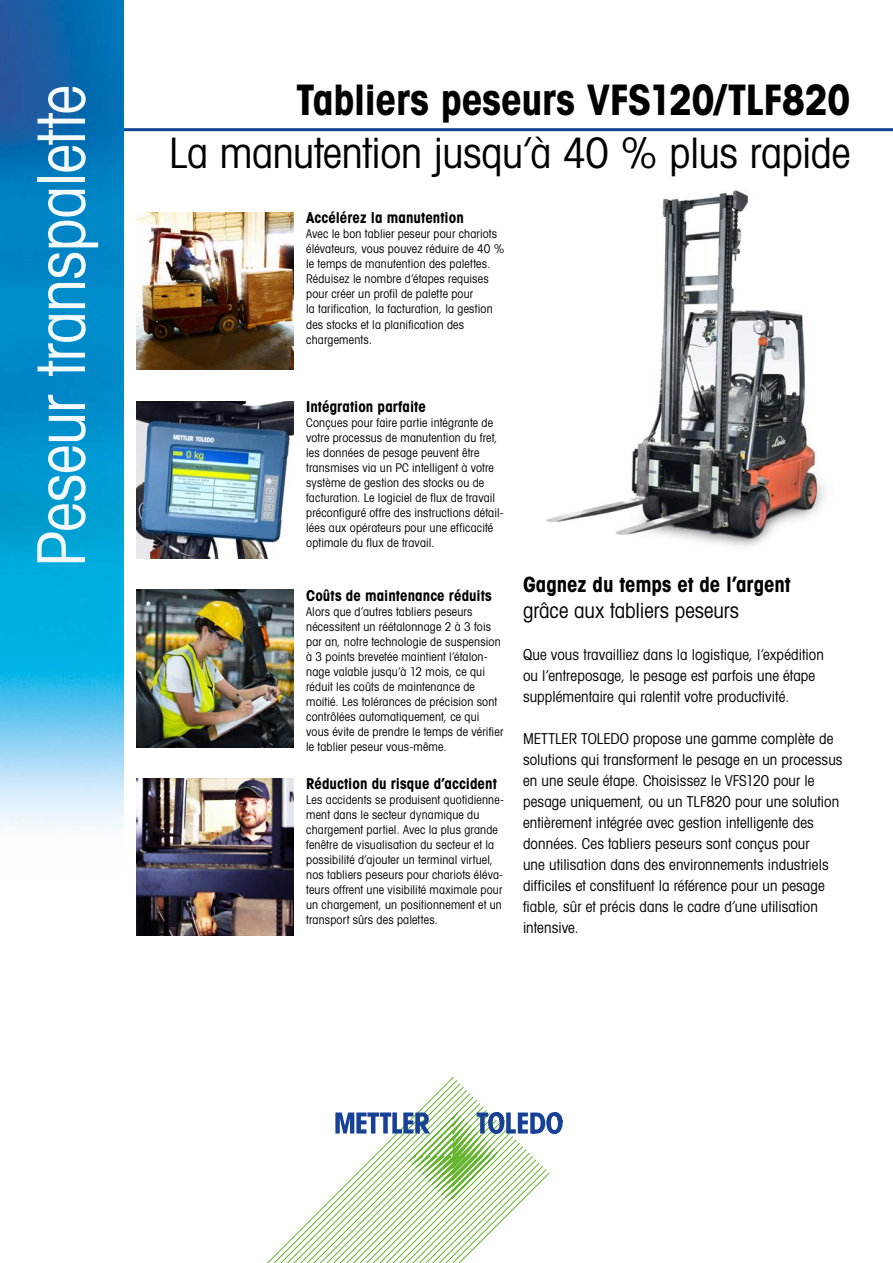
<style>
.page{position:relative;width:893px;height:1263px;background:#fff}
.page>*{position:absolute;margin:0;border:0;box-sizing:border-box;transform-origin:0 0}
.t1{font:66px "Avant Gardefor MT Bk";letter-spacing:-.01em;color:#f4fbfe}
.t2{font:42px "Avant Gardefor MT Bk";letter-spacing:-.01em;color:#000}
.t3{font:42px "Avant Gardefor MT Bd";letter-spacing:-.015em;color:#000}
.t4{font:21px "Avant Gardefor MT Bd";letter-spacing:-.005em;color:#000}
.t5{font:21px "Avant Gardefor MT Bk";color:#000}
.t6{font:15px/21px "Avant Gardefor MT Bk";letter-spacing:.005em;color:#000}
.t7{font:15px "Avant Gardefor MT Bd";letter-spacing:.005em;color:#000}
.t8{font:12px/15px "Avant Gardefor MT Bk";letter-spacing:.015em;color:#000}
</style>
<div class="page">
<img style="left:546px;top:190px;width:279px;height:356px">
<img style="left:136px;top:590px;width:157px;height:157px">
<img style="left:136px;top:213px;width:157px;height:157px">
<hr style="left:77px;top:128px;width:816px;height:3px;background:#134395">
<svg style="left:267px;top:1077px;width:254px;height:186px"></svg>
<svg style="left:335px;top:1112px;width:228px;height:90px"></svg>
<img style="left:0;top:0;width:123px;height:830px">
<img style="left:136px;top:401px;width:157px;height:157px">
<img style="left:136px;top:778px;width:157px;height:157px">
<h1 class="t1" style="left:21px;top:567px;width:483px;rotate:-90deg">Peseur transpalette</h1>
<h2 class="t3" style="left:296px;top:73px;width:556px">Tabliers peseurs VFS120/TLF820</h2>
<h2 class="t2" style="left:169px;top:127px;width:683px">La manutention jusqu’à 40 % plus rapide</h2>
<p class="t7" style="left:306px;top:208px;width:159px">Accélérez la manutention</p>
<p class="t8" style="left:306px;top:226px;width:200px">Avec le bon tablier peseur pour chariots élévateurs, vous pouvez réduire de 40 % le temps de manutention des palettes.<br>Réduisez le nombre d’étapes requises pour créer un profil de palette pour<br>la tarification, la facturation, la gestion des stocks et la planification des chargements.</p>
<p class="t7" style="left:306px;top:397px;width:121px">Intégration parfaite</p>
<p class="t8" style="left:306px;top:415px;width:199px">Conçues pour faire partie intégrante de votre processus de manutention du fret, les données de pesage peuvent être transmises via un PC intelligent à votre système de gestion des stocks ou de facturation. Le logiciel de flux de travail préconfiguré offre des instructions détail&shy;lées aux opérateurs pour une efficacité optimale du flux de travail.</p>
<p class="t7" style="left:306px;top:585px;width:187px">Coûts de maintenance réduits</p>
<p class="t8" style="left:306px;top:603px;width:199px">Alors que d’autres tabliers peseurs nécessitent un réétalonnage 2 à 3 fois par an, notre technologie de suspension à 3 points brevetée maintient l’étalon&shy;nage valable jusqu’à 12 mois, ce qui réduit les coûts de maintenance de moitié. Les tolérances de précision sont contrôlées automatiquement, ce qui vous évite de prendre le temps de vérifier le tablier peseur vous-même.</p>
<p class="t7" style="left:306px;top:774px;width:192px">Réduction du risque d’accident</p>
<p class="t8" style="left:306px;top:792px;width:199px">Les accidents se produisent quotidienne&shy;ment dans le secteur dynamique du chargement partiel. Avec la plus grande fenêtre de visualisation du secteur et la possibilité d’ajouter un terminal virtuel, nos tabliers peseurs pour chariots éléva&shy;teurs offrent une visibilité maximale pour un chargement, un positionnement et un transport sûrs des palettes.</p>
<h3 class="t4" style="left:523px;top:571px;width:269px">Gagnez du temps et de l’argent</h3>
<h3 class="t5" style="left:523px;top:597px;width:218px">grâce aux tabliers peseurs</h3>
<p class="t6" style="left:523px;top:643px;width:302px">Que vous travailliez dans la logistique, l’expédition ou l’entreposage, le pesage est parfois une étape supplémentaire qui ralentit votre productivité.</p>
<p class="t6" style="left:523px;top:727px;width:321px">METTLER TOLEDO propose une gamme complète de solutions qui transforment le pesage en un processus en une seule étape. Choisissez le VFS120 pour le pesage uniquement, ou un TLF820 pour une solution entièrement intégrée avec gestion intelligente des données. Ces tabliers peseurs sont conçus pour<br>une utilisation dans des environnements industriels difficiles et constituent la référence pour un pesage fiable, sûr et précis dans le cadre d’une utilisation intensive.</p>
</div>
